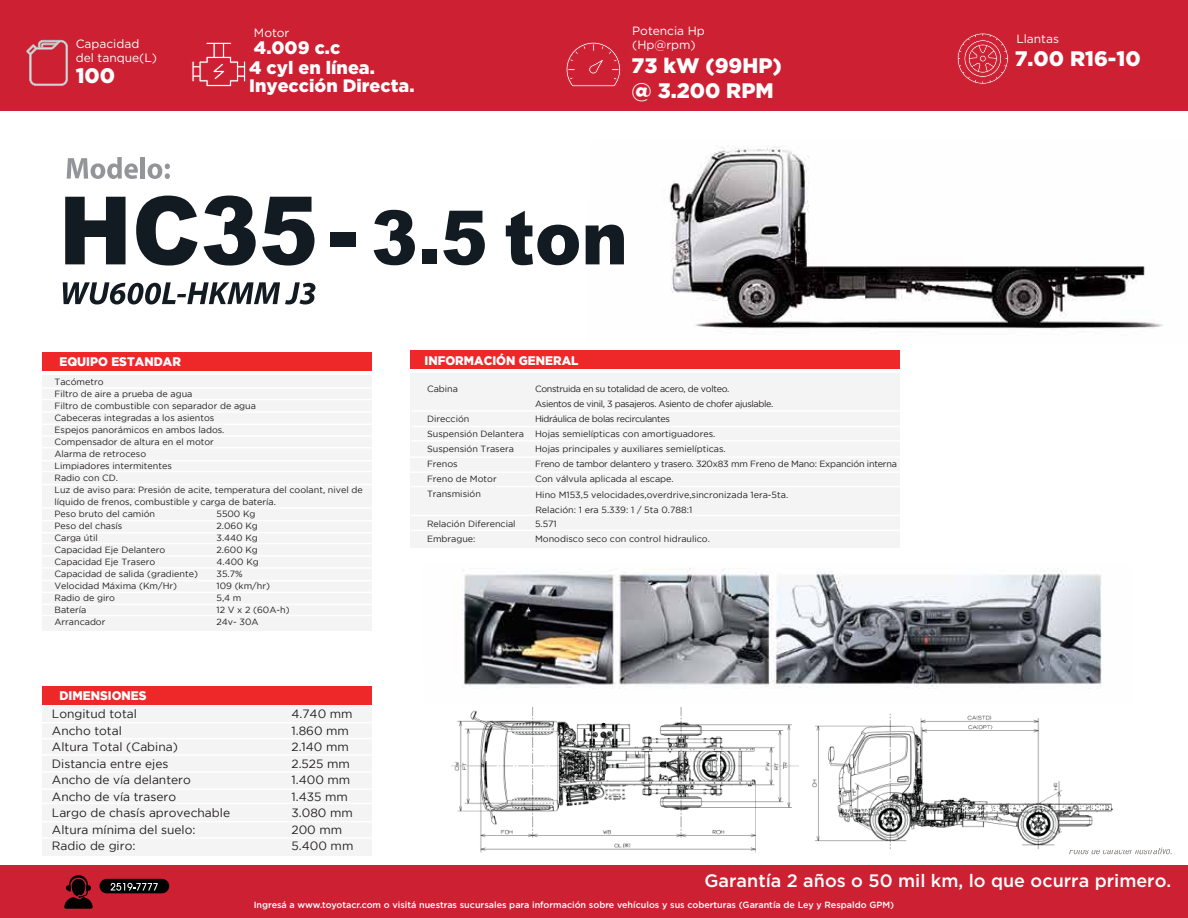
<style>
.page{position:relative;width:1188px;height:918px;background:#fff}
.page>*{position:absolute;margin:0;border:0;box-sizing:border-box;transform-origin:0 0}
.t1{font:900 21px/25.2px "Gotham";color:#fff}
.t2{font:500 18px "Gotham";color:#fff}
.t3{font:900 18px/18px "Gotham";color:#fff}
.t4{font:900 12.45px "Gotham";color:#fff;scale:.96 1}
.t5{font:12px "Gotham";color:#231f20}
.t6{font:12px/14.4px "Gotham";color:#fff}
.t7{font:9px/12px "Gotham";color:#231f20}
.t8{font:500 9px "Gotham";color:#fff}
.t9{font:9px/15px "Gotham";letter-spacing:-.035em;color:#231f20}
.t10{font:9px "Gotham";letter-spacing:-.025em;color:#231f20}
</style>
<div class="page">
<img style="left:587px;top:146px;width:576px;height:183px">
<img style="left:462px;top:568px;width:640px;height:121px">
<svg style="left:1069px;top:847px;width:103px;height:7px"></svg>
<div style="left:43px;top:704px;width:329px;height:152px;background:#f4f4f5"></div>
<div style="left:43px;top:375px;width:329px;height:255px;background:#f4f4f5"></div>
<div style="left:43px;top:352px;width:329px;height:19px;background:#ee2729"></div>
<div style="left:411px;top:373px;width:489px;height:175px;background:#f4f4f5"></div>
<div style="left:410px;top:351px;width:490px;height:18px;background:#ee2729"></div>
<div style="left:0;top:0;width:1188px;height:110px;background:#ce2033"></div>
<div style="left:0;top:865px;width:1188px;height:53px;background:#ce2033"></div>
<div style="left:43px;top:686px;width:329px;height:19px;background:#ee2729"></div>
<svg style="left:26px;top:40px;width:42px;height:46px"></svg>
<svg style="left:192px;top:42px;width:54px;height:45px"></svg>
<svg style="left:566px;top:42px;width:55px;height:45px"></svg>
<svg style="left:957px;top:33px;width:52px;height:51px"></svg>
<div style="left:100px;top:879px;width:69px;height:14px;background:#010101;border-radius:7px"></div>
<svg style="left:111px;top:883px;width:47px;height:8px"></svg>
<svg style="left:64px;top:875px;width:29px;height:34px"></svg>
<hr style="left:412px;top:410px;width:491px;height:2px;background:#fff">
<hr style="left:38px;top:387px;width:337px;height:2px;background:#fff">
<hr style="left:38px;top:399px;width:337px;height:1px;background:#fff">
<hr style="left:38px;top:411px;width:337px;height:2px;background:#fff">
<hr style="left:38px;top:424px;width:337px;height:1px;background:#fff">
<hr style="left:38px;top:435px;width:337px;height:2px;background:#fff">
<hr style="left:38px;top:447px;width:337px;height:1px;background:#fff">
<hr style="left:38px;top:460px;width:337px;height:2px;background:#fff">
<hr style="left:38px;top:471px;width:337px;height:1px;background:#fff">
<hr style="left:38px;top:484px;width:337px;height:1px;background:#fff">
<hr style="left:38px;top:507px;width:337px;height:2px;background:#fff">
<hr style="left:38px;top:520px;width:337px;height:1px;background:#fff">
<hr style="left:38px;top:532px;width:337px;height:2px;background:#fff">
<hr style="left:38px;top:543px;width:337px;height:1px;background:#fff">
<hr style="left:38px;top:555px;width:337px;height:2px;background:#fff">
<hr style="left:38px;top:567px;width:337px;height:2px;background:#fff">
<hr style="left:38px;top:580px;width:337px;height:1px;background:#fff">
<hr style="left:38px;top:592px;width:337px;height:1px;background:#fff">
<hr style="left:38px;top:604px;width:337px;height:1px;background:#fff">
<hr style="left:38px;top:615px;width:337px;height:1px;background:#fff">
<hr style="left:41px;top:722px;width:338px;height:1px;background:#fff">
<hr style="left:39px;top:738px;width:337px;height:1px;background:#fff">
<hr style="left:40px;top:754px;width:337px;height:2px;background:#fff">
<hr style="left:38px;top:788px;width:337px;height:2px;background:#fff">
<hr style="left:38px;top:771px;width:337px;height:2px;background:#fff">
<hr style="left:38px;top:803px;width:337px;height:1px;background:#fff">
<hr style="left:38px;top:821px;width:337px;height:1px;background:#fff">
<hr style="left:38px;top:837px;width:337px;height:2px;background:#fff">
<hr style="left:412px;top:426px;width:491px;height:1px;background:#fff">
<hr style="left:412px;top:440px;width:491px;height:2px;background:#fff">
<hr style="left:410px;top:456px;width:491px;height:2px;background:#fff">
<hr style="left:410px;top:471px;width:491px;height:2px;background:#fff">
<hr style="left:411px;top:515px;width:491px;height:1px;background:#fff">
<hr style="left:411px;top:530px;width:491px;height:1px;background:#fff">
<hr style="left:411px;top:486px;width:491px;height:1px;background:#fff">
<img style="left:812px;top:713px;width:347px;height:136px">
<img style="left:451px;top:708px;width:348px;height:145px">
<svg style="left:67px;top:157px;width:71px;height:22px"></svg>
<div style="left:140px;top:157px;width:5px;height:22px;background:#939598"></div>
<svg style="left:148px;top:163px;width:22px;height:16px"></svg>
<svg style="left:65px;top:197px;width:61px;height:67px"></svg>
<svg style="left:136px;top:196px;width:61px;height:70px"></svg>
<svg style="left:204px;top:196px;width:52px;height:70px"></svg>
<svg style="left:262px;top:197px;width:53px;height:69px"></svg>
<div style="left:331px;top:233px;width:25px;height:14px;background:#121b21"></div>
<svg style="left:374px;top:210px;width:41px;height:55px"></svg>
<div style="left:422px;top:249px;width:15px;height:15px;background:#121b21"></div>
<svg style="left:443px;top:211px;width:42px;height:54px"></svg>
<svg style="left:506px;top:211px;width:73px;height:54px"></svg>
<svg style="left:586px;top:225px;width:38px;height:39px"></svg>
<svg style="left:63px;top:282px;width:252px;height:23px"></svg>
<h3 class="t6" style="left:76px;top:36px;width:83px">Capacidad del tanque(L)</h3>
<h1 class="t1" style="left:76px;top:63px;width:41px">100</h1>
<h3 class="t6" style="left:254px;top:25px;width:37px">Motor</h3>
<h2 class="t3" style="left:254px;top:39px;width:88px">4.009 c.c</h2>
<h2 class="t3" style="left:249px;top:59px;width:167px">4 cyl en línea.<br>Inyección Directa.</h2>
<h3 class="t6" style="left:632px;top:23px;width:74px">Potencia Hp (Hp@rpm)</h3>
<h1 class="t1" style="left:632px;top:52px;width:152px">73 kW (99HP) @ 3.200 RPM</h1>
<h3 class="t4" style="left:59px;top:355px;width:128px">EQUIPO ESTANDAR</h3>
<h3 class="t4" style="left:424px;top:353px;width:162px">INFORMACIÓN GENERAL</h3>
<p class="t7" style="left:55px;top:376px;width:310px">Tacómetro<br>Filtro de aire a prueba de agua<br>Filtro de combustible con separador de agua<br>Cabeceras integradas a los asientos<br>Espejos panorámicos en ambos lados.<br>Compensador de altura en el motor<br>Alarma de retroceso<br>Limpiadores intermitentes<br>Radio con CD.<br>Luz de aviso para: Presión de acite, temperatura del coolant, nivel de líquido de frenos, combustible y carga de batería.<br>Peso bruto del camión</p>
<p class="t7" style="left:217px;top:507px;width:41px">5500 Kg</p>
<p class="t7" style="left:55px;top:519px;width:69px">Peso del chasís</p>
<p class="t7" style="left:217px;top:519px;width:43px">2.060 Kg</p>
<p class="t7" style="left:55px;top:531px;width:45px">Carga útil</p>
<p class="t7" style="left:217px;top:531px;width:43px">3.440 Kg</p>
<p class="t7" style="left:55px;top:543px;width:112px">Capacidad Eje Delantero</p>
<p class="t7" style="left:217px;top:543px;width:43px">2.600 Kg</p>
<p class="t7" style="left:55px;top:555px;width:102px">Capacidad Eje Trasero</p>
<p class="t7" style="left:217px;top:555px;width:44px">4.400 Kg</p>
<p class="t7" style="left:55px;top:567px;width:145px">Capacidad de salida (gradiente)</p>
<p class="t7" style="left:217px;top:567px;width:28px">35.7%</p>
<p class="t7" style="left:55px;top:579px;width:124px">Velocidad Máxima (Km/Hr)</p>
<p class="t7" style="left:217px;top:579px;width:55px">109 (km/hr)</p>
<p class="t7" style="left:55px;top:591px;width:62px">Radio de giro</p>
<p class="t7" style="left:217px;top:591px;width:27px">5,4 m</p>
<p class="t7" style="left:55px;top:603px;width:33px">Batería</p>
<p class="t7" style="left:217px;top:603px;width:75px">12 V x 2 (60A-h)</p>
<p class="t7" style="left:55px;top:615px;width:52px">Arrancador</p>
<p class="t7" style="left:217px;top:615px;width:44px">24v- 30A</p>
<h3 class="t4" style="left:59px;top:689px;width:92px">DIMENSIONES</h3>
<h3 class="t5" style="left:52px;top:707px;width:87px">Longitud total</h3>
<h3 class="t5" style="left:291px;top:707px;width:63px">4.740 mm</h3>
<h3 class="t5" style="left:52px;top:724px;width:72px">Ancho total</h3>
<h3 class="t5" style="left:291px;top:724px;width:59px">1.860 mm</h3>
<h3 class="t5" style="left:52px;top:740px;width:128px">Altura Total (Cabina)</h3>
<h3 class="t5" style="left:291px;top:740px;width:59px">2.140 mm</h3>
<h3 class="t5" style="left:52px;top:757px;width:118px">Distancia entre ejes</h3>
<h3 class="t5" style="left:291px;top:757px;width:60px">2.525 mm</h3>
<h3 class="t5" style="left:52px;top:773px;width:141px">Ancho de vía delantero</h3>
<h3 class="t5" style="left:291px;top:773px;width:60px">1.400 mm</h3>
<h3 class="t5" style="left:52px;top:790px;width:126px">Ancho de vía trasero</h3>
<h3 class="t5" style="left:291px;top:790px;width:58px">1.435 mm</h3>
<h3 class="t5" style="left:52px;top:806px;width:180px">Largo de chasís aprovechable</h3>
<h3 class="t5" style="left:291px;top:806px;width:63px">3.080 mm</h3>
<h3 class="t5" style="left:52px;top:823px;width:145px">Altura mínima del suelo:</h3>
<h3 class="t5" style="left:291px;top:823px;width:52px">200 mm</h3>
<h3 class="t5" style="left:52px;top:839px;width:85px">Radio de giro:</h3>
<h3 class="t5" style="left:291px;top:839px;width:63px">5.400 mm</h3>
<p class="t7" style="left:427px;top:383px;width:32px">Cabina</p>
<p class="t9" style="left:535px;top:381px;width:240px">Construida en su totalidad de acero, de volteo.<br>Asientos de vinil, 3 pasajeros. Asiento de chofer ajuslable.</p>
<p class="t7" style="left:427px;top:413px;width:44px">Dirección</p>
<p class="t7" style="left:427px;top:411px;width:290px;line-height:15px;text-indent:108px">Hidráulica de bolas recirculantes<br>Suspensión Delantera Hojas semielípticas con amortiguadores.<br>Suspensión Trasera</p>
<p class="t7" style="left:535px;top:443px;width:192px">Hojas principales y auxiliares semielípticas.</p>
<p class="t7" style="left:427px;top:458px;width:32px">Frenos</p>
<p class="t10" style="left:535px;top:459px;width:363px">Freno de tambor delantero y trasero. 320x83 mm Freno de Mano: Expanción interna</p>
<p class="t7" style="left:427px;top:473px;width:71px">Freno de Motor</p>
<p class="t7" style="left:535px;top:473px;width:140px">Con válvula aplicada al escape.</p>
<p class="t7" style="left:427px;top:488px;width:55px">Transmisión</p>
<p class="t7" style="left:427px;top:518px;width:90px">Relación Diferencial</p>
<p class="t7" style="left:535px;top:518px;width:23px">5.571</p>
<p class="t7" style="left:427px;top:533px;width:50px">Embrague:</p>
<p class="t7" style="left:535px;top:533px;width:176px">Monodisco seco con control hidraulico.</p>
<p class="t7" style="left:535px;top:487px;width:254px;line-height:15px">Hino M153,5 velocidades,overdrive,sincronizada 1era-5ta.<br>Relación: 1 era 5.339: 1 / 5ta 0.788:1</p>
<h3 class="t6" style="left:1016px;top:32px;width:44px">Llantas</h3>
<h1 class="t1" style="left:1015px;top:46px;width:127px">7.00 R16-10</h1>
<h2 class="t2" style="left:705px;top:870px;width:468px">Garantía 2 años o 50 mil km, lo que ocurra primero.</h2>
<p class="t8" style="left:254px;top:900px;width:642px">Ingresá a www.toyotacr.com o visitá nuestras sucursales para información sobre vehículos y sus coberturas (Garantía de Ley y Respaldo GPM)</p>
</div>
